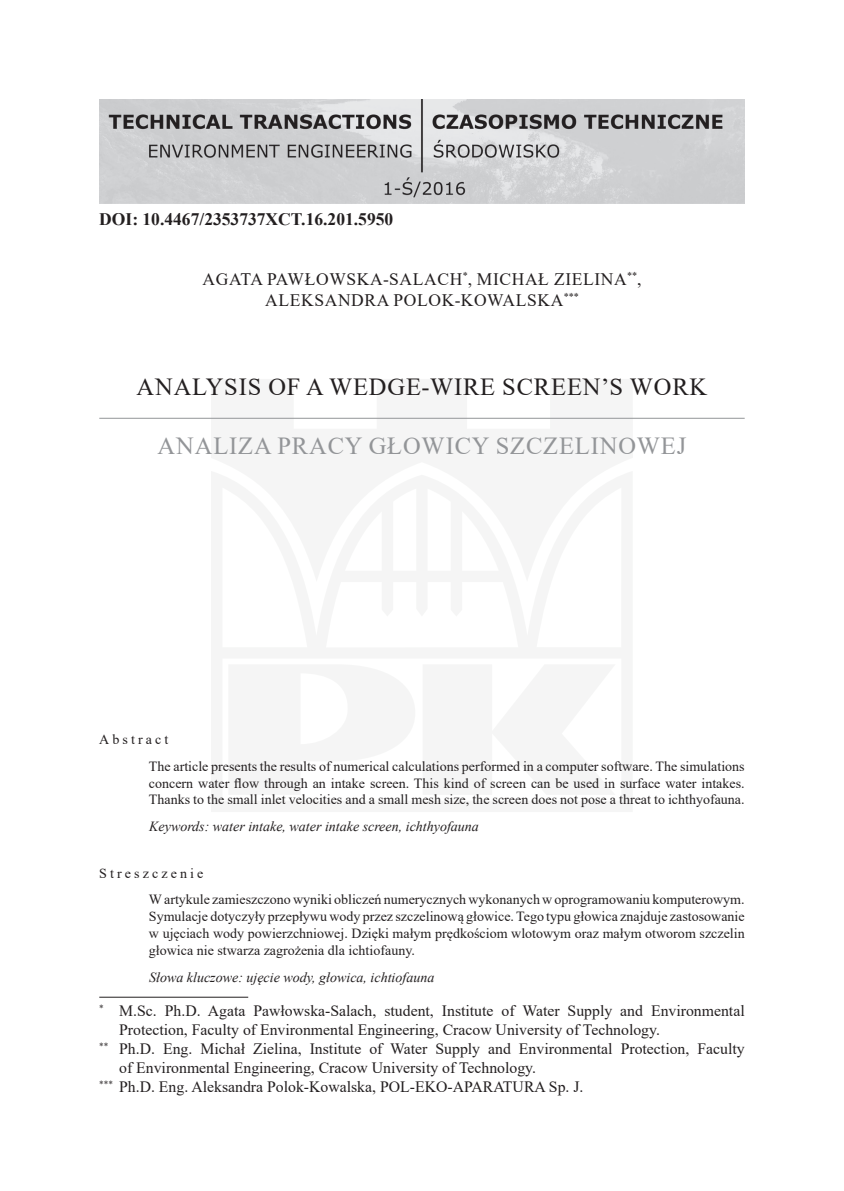
<style>
.page{position:relative;width:844px;height:1191px;background:#fff}
.page>*{position:absolute;margin:0;border:0;box-sizing:border-box;transform-origin:0 0}
.TYTUL_POLSKI{font:24.5px "Times New Roman";letter-spacing:.035em;color:#231f20}
.TYTUL_ANGIELSKI{font:24.5px "Times New Roman";letter-spacing:.035em;color:#939598}
.autor{font:17.5px/21px "Times New Roman";letter-spacing:.035em;color:#231f20;text-align:center}
.doi{font:700 17.5px "Times New Roman";color:#231f20}
.przypis{font:15.75px/18.9px "Times New Roman";color:#231f20}
.streszczenie_tekst{font:14px/16.8px "Times New Roman";color:#231f20;text-align:justify}
.slowa_kluczowe{font:italic 14px "Times New Roman";color:#231f20}
.streszczenie{font:14px "Times New Roman";letter-spacing:.22em;color:#231f20}
</style>
<div class="page">
<hr style="left:99px;top:418px;width:645px;height:1px;background:#939598">
<img style="left:99px;top:99px;width:645px;height:105px">
<hr style="left:99px;top:997px;width:149px;height:1px;background:#231f20">
<p class="doi" style="left:99px;top:207px;width:295px">DOI: 10.4467/2353737XCT.16.201.5950</p>
<p class="autor" style="left:202px;top:268px;width:440px">AGATA PAWŁOWSKA-SALACH<sup>*</sup>, MICHAŁ ZIELINA<sup>**</sup>,<br>ALEKSANDRA POLOK-KOWALSKA<sup>***</sup></p>
<p class="TYTUL_POLSKI" style="left:136px;top:369px;width:572px">ANALYSIS OF A WEDGE-WIRE SCREEN’S WORK</p>
<p class="TYTUL_ANGIELSKI" style="left:158px;top:429px;width:530px">ANALIZA PRACY GŁOWICY SZCZELINOWEJ</p>
<p class="streszczenie" style="left:99px;top:729px;width:71px">Abstract</p>
<p class="streszczenie_tekst" style="left:149px;top:757px;width:597px">The article presents the results of numerical calculations performed in a computer software. The simulations concern water flow through an intake screen. This kind of screen can be used in surface water intakes.<br>Thanks to the small inlet velocities and a small mesh size, the screen does not pose a threat to ichthyofauna.</p>
<p class="slowa_kluczowe" style="left:149px;top:816px;width:331px">Keywords: water intake, water intake screen, ichthyofauna</p>
<p class="streszczenie" style="left:99px;top:863px;width:106px">Streszczenie</p>
<p class="streszczenie_tekst" style="left:149px;top:891px;width:597px">W artykule zamieszczono wyniki obliczeń numerycznych wykonanych w oprogramowaniu komputerowym.<br>Symulacje dotyczyły przepływu wody przez szczelinową głowice. Tego typu głowica znajduje zastosowanie w ujęciach wody powierzchniowej. Dzięki małym prędkościom wlotowym oraz małym otworom szczelin głowica nie stwarza zagrożenia dla ichtiofauny.</p>
<p class="slowa_kluczowe" style="left:149px;top:967px;width:287px">Słowa kluczowe: ujęcie wody, głowica, ichtiofauna</p>
<p class="przypis" style="left:119px;top:1001px;width:627px;text-indent:-20px"><sup>*</sup> M.Sc. Ph.D. Agata Pawłowska-Salach, student, Institute of Water Supply and Environmental<br>Protection, Faculty of Environmental Engineering, Cracow University of Technology.</p>
<p class="przypis" style="left:119px;top:1038px;width:627px;text-indent:-20px"><sup>**</sup> Ph.D. Eng. Michał Zielina, Institute of Water Supply and Environmental Protection, Faculty of Environmental Engineering, Cracow University of Technology.</p>
<p class="przypis" style="left:99px;top:1076px;width:485px"><sup>***</sup> Ph.D. Eng. Aleksandra Polok-Kowalska, POL-EKO-APARATURA Sp. J.</p>
</div>
